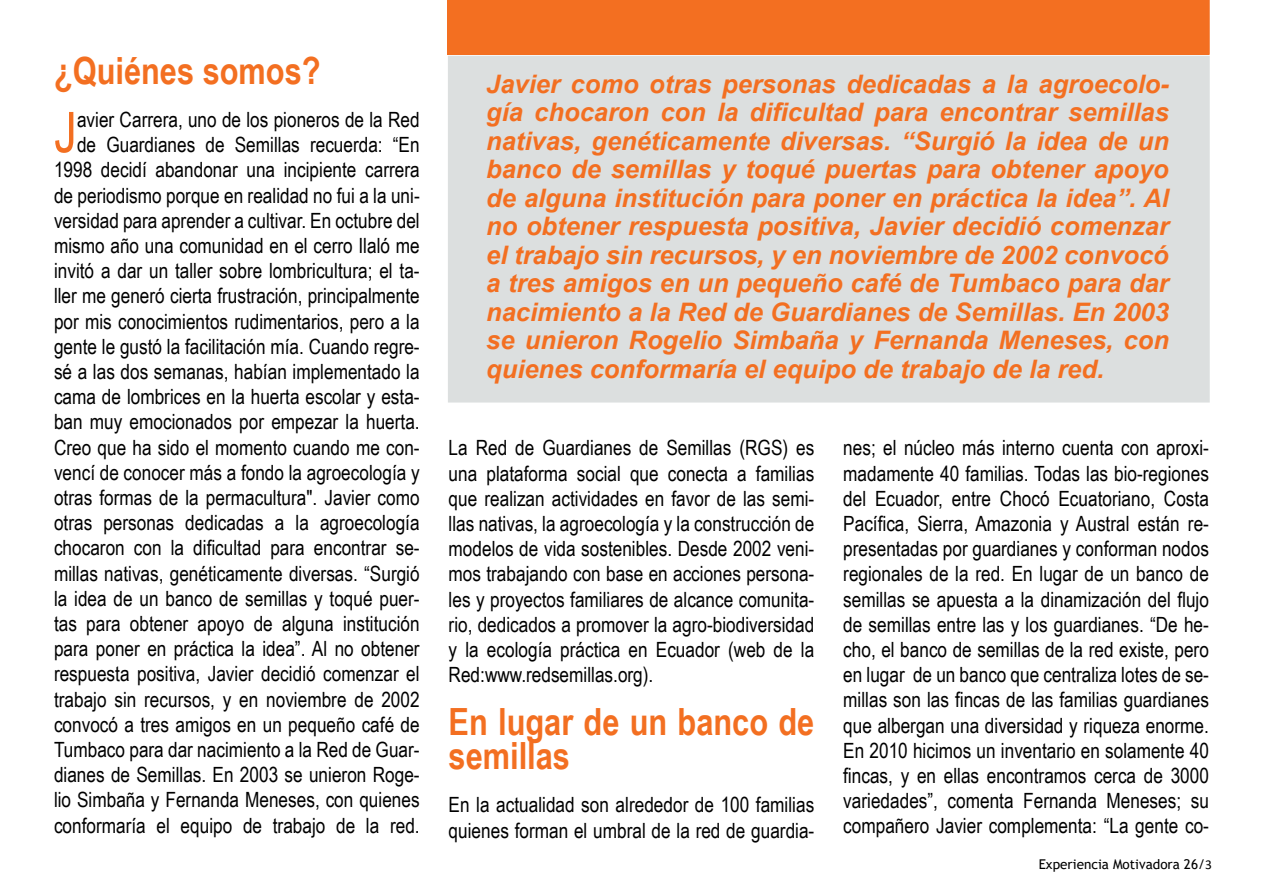
<style>
.page{position:relative;width:1263px;height:893px;background:#fff}
.page>*{position:absolute;margin:0;border:0;box-sizing:border-box;transform-origin:0 0}
.t1{font:56.25px "Arial Narrow";color:#f36f21}
.t2{font:700 37.5px/34.5px "Arial Narrow";color:#f36f21}
.t3{font:italic 700 25.5px/28.5px "Arial";color:#f36f21;text-align:justify}
.t4{font:21px/25.2px "Arial Narrow";color:#000;text-align:justify}
.t5{font:13.5px "Trebuchet MS";color:#000}
.s1{font-family:"Calibri"}
</style>
<div class="page">
<div style="left:448px;top:56px;width:762px;height:347px;background:#dcdfdf;border:2px solid #dcdfdf"></div>
<div style="left:448px;top:0;width:761px;height:54px;background:#f36f21"></div>
<div style="left:447px;top:0;width:763px;height:55px;border:2px solid #f36f21"></div>
<h2 class="t2" style="left:54px;top:51px;width:268px">¿Quiénes somos?</h2>
<h1 class="t1" style="left:54px;top:91px;width:25px">J</h1>
<p class="t4" style="left:54px;top:106px;width:367px;text-align:right">avier Carrera, uno de los pioneros de la Red de Guardianes de Semillas recuerda: “En 1998 decidí abandonar una incipiente carrera de periodismo porque en realidad no fui a la uni&shy;versidad para aprender a cultivar. En octubre del mismo año una comunidad en el cerro Ilaló me invitó a dar un taller sobre lombricultura; el ta&shy;ller me generó cierta frustración, principalmente por mis conocimientos rudimentarios, pero a la gente le gustó la facilitación mía. Cuando regre&shy;sé a las dos semanas, habían implementado la cama de lombrices en la huerta escolar y esta&shy;ban muy emocionados por empezar la huerta.<br>Creo que ha sido el momento cuando me con&shy;vencí de conocer más a fondo la agroecología y otras formas de la permacultura". Javier como otras personas dedicadas a la agroecología chocaron con la dificultad para encontrar se&shy;millas nativas, genéticamente diversas. “Surgió la idea de un banco de semillas y toqué puer&shy;tas para obtener apoyo de alguna institución para poner en práctica la idea”. Al no obtener respuesta positiva, Javier decidió comenzar el trabajo sin recursos, y en noviembre de 2002 convocó a tres amigos en un pequeño café de Tumbaco para dar nacimiento a la Red de Guar&shy;dianes de Semillas. En 2003 se unieron Roge&shy;lio Simbaña y Fernanda Meneses, con quienes conformaría el equipo de trabajo de la red.</p>
<p class="t3" style="left:486px;top:70px;width:684px">Javier como otras personas dedicadas a la agroecolo&shy;gía chocaron con la dificultad para encontrar semillas nativas, genéticamente diversas. “Surgió la idea de un banco de semillas y toqué puertas para obtener apoyo de alguna institución para poner en práctica la idea”. Al no obtener respuesta positiva, Javier decidió comenzar el trabajo sin recursos, y en noviembre de 2002 convocó a tres amigos en un pequeño café de Tumbaco para dar nacimiento a la Red de Guardianes de Semillas. En 2003 se unieron Rogelio Simbaña y Fernanda Meneses, con quienes conformaría el equipo de trabajo de la red.</p>
<p class="t4" style="left:449px;top:435px;width:367px">La Red de Guardianes de Semillas (RGS) es una plataforma social que conecta a familias que realizan actividades en favor de las semi&shy;llas nativas, la agroecología y la construcción de modelos de vida sostenibles. Desde 2002 veni&shy;mos trabajando con base en acciones persona&shy;les y proyectos familiares de alcance comunita&shy;rio, dedicados a promover la agro-biodiversidad y la ecología práctica en Ecuador (web de la Red:www.redsemillas.org).</p>
<h2 class="t2" style="left:449px;top:702px;width:367px">En lugar de un banco de semillas</h2>
<p class="t4" style="left:449px;top:792px;width:367px">En la actualidad son alrededor de 100 familias quienes forman el umbral de la red de guardia-</p>
<p class="t4" style="left:843px;top:435px;width:367px">nes; el núcleo más interno cuenta con aproxi&shy;madamente 40 familias. Todas las bio-regiones del Ecuador, entre Chocó Ecuatoriano, Costa Pacífica, Sierra, Amazonia y Austral están re&shy;presentadas por guardianes y conforman nodos regionales de la red. En lugar de un banco de semillas se apuesta a la dinamización del flujo de semillas entre las y los guardianes. “De he&shy;cho, el banco de semillas de la red existe, pero en lugar de un banco que centraliza lotes de se&shy;millas son las fincas de las familias guardianes que albergan una diversidad y riqueza enorme.<br>En 2010 hicimos un inventario en solamente 40 fincas, y en ellas encontramos cerca de 3000 variedades”, comenta Fernanda Meneses; su compañero Javier complementa: “La gente co-</p>
<p class="t5" style="left:1039px;top:855px;width:175px">Experiencia Motivadora 26/<span class="s1">3</span></p>
</div>
